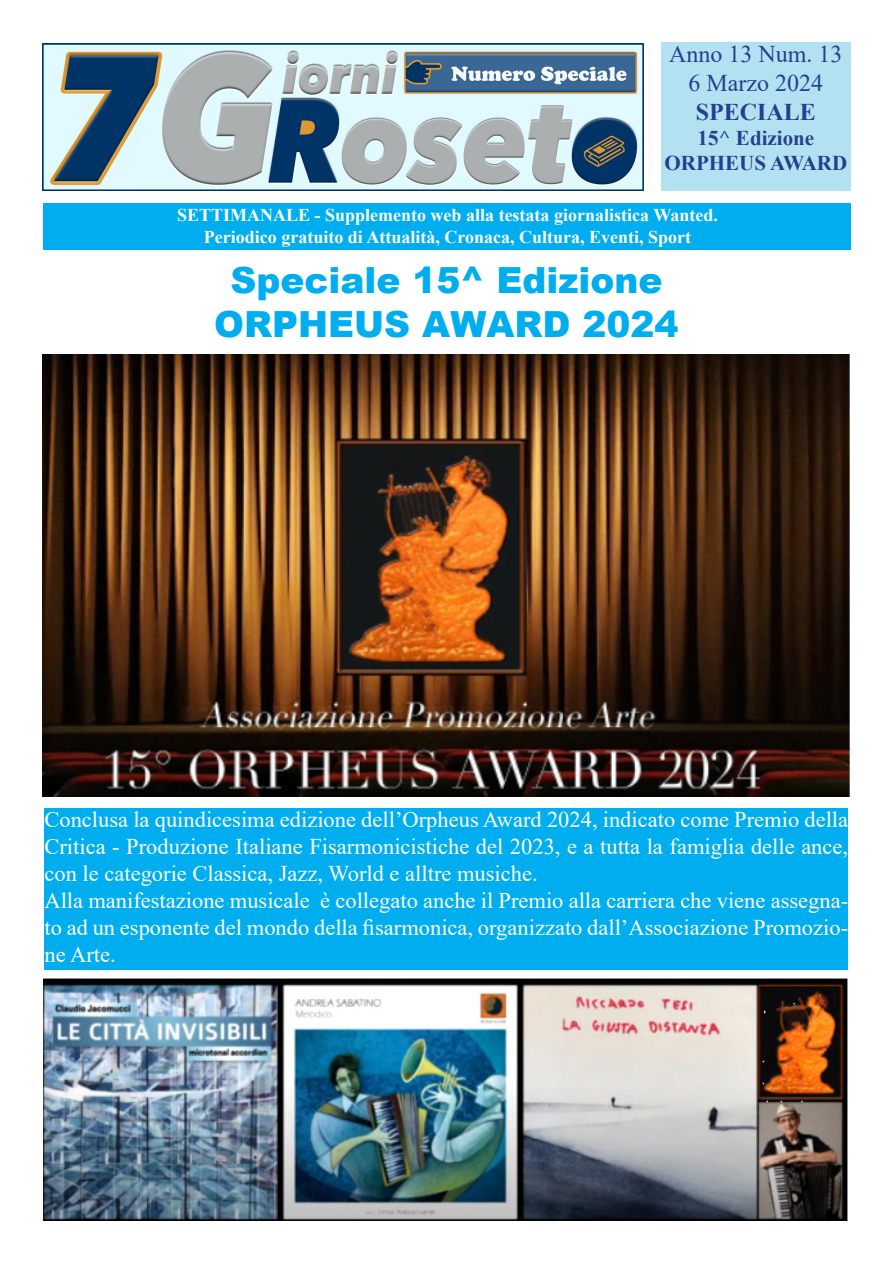
<style>
.page{position:relative;width:893px;height:1263px;background:#fff}
.page>*{position:absolute;margin:0;border:0;box-sizing:border-box;transform-origin:0 0}
.t1{font:900 36px "Arial";color:#00aeef}
.t2{font:24px "Times New Roman";color:#253f8e}
.t3{font:700 24px "Times New Roman";color:#253f8e}
.t4{font:22.5px/27px "Times New Roman";color:#fff;text-align:justify}
.t5{font:700 21px "Times New Roman";color:#253f8e}
.t6{font:700 18px "Times New Roman";color:#fff}
</style>
<div class="page">
<div style="left:44px;top:808px;width:804px;height:161px;background:#00aeef"></div>
<img style="left:42px;top:354px;width:808px;height:442px">
<img style="left:43px;top:978px;width:805px;height:242px">
<div style="left:44px;top:203px;width:807px;height:47px;background:#00aeef"></div>
<div style="left:661px;top:43px;width:189px;height:148px;background:#b2e1f1"></div>
<img style="left:42px;top:43px;width:602px;height:147px">
<p class="t2" style="left:669px;top:37px;width:175px">Anno 13 Num. 13</p>
<p class="t2" style="left:688px;top:66px;width:136px">6 Marzo 2024</p>
<p class="t3" style="left:696px;top:94px;width:122px">SPECIALE</p>
<p class="t5" style="left:697px;top:123px;width:118px">15^ Edizione</p>
<p class="t5" style="left:664px;top:148px;width:184px">ORPHEUS AWARD</p>
<p class="t6" style="left:177px;top:202px;width:542px">SETTIMANALE - Supplemento web alla testata giornalistica Wanted.</p>
<p class="t6" style="left:204px;top:224px;width:489px">Periodico gratuito di Attualità, Cronaca, Cultura, Eventi, Sport</p>
<p class="t1" style="left:231px;top:254px;width:433px">Speciale 15^ Edizione</p>
<p class="t1" style="left:214px;top:297px;width:466px">ORPHEUS AWARD 2024</p>
<p class="t4" style="left:44px;top:805px;width:805px">Conclusa la quindicesima edizione dell’Orpheus Award 2024, indicato come Premio della Critica - Produzione Italiane Fisarmonicistiche del 2023, e a tutta la famiglia delle ance, con le categorie Classica, Jazz, World e alltre musiche.</p>
<p class="t4" style="left:44px;top:886px;width:805px">Alla manifestazione musicale è collegato anche il Premio alla carriera che viene assegna&shy;to ad un esponente del mondo della fisarmonica, organizzato dall’Associazione Promozio&shy;ne Arte.</p>
</div>
